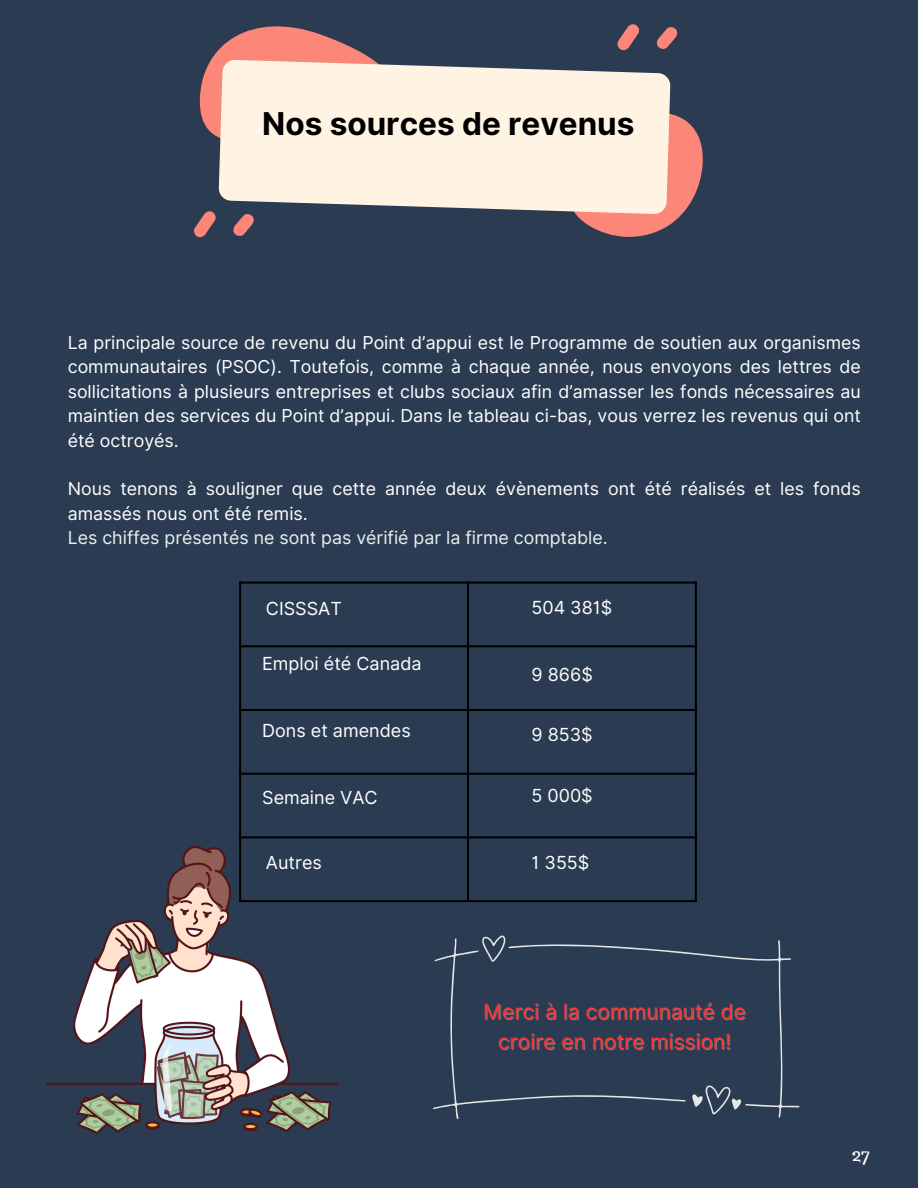
<style>
.page{position:relative;width:918px;height:1188px;background:#2a3b52}
.page>*{position:absolute;margin:0;border:0;box-sizing:border-box;transform-origin:0 0}
.t1{font:700 31.5px "Inter";color:#000}
.t2{font:21px "Inter";color:#ff3131}
.t3{font:18px "Inter";color:#fff}
.t4{font:18px "Trocchi";color:#fff}
.t5{font:17.85px/24.5px "Inter";color:#fff;text-align:justify}
.t6{font:17.85px "Inter";color:#ecf0f1}
</style>
<div class="page">
<img style="left:47px;top:847px;width:291px;height:287px">
<svg style="left:194px;top:24px;width:509px;height:214px"></svg>
<svg style="left:219px;top:60px;width:451px;height:154px;background:#ede2d5"></svg>
<svg style="left:433px;top:935px;width:367px;height:184px"></svg>
<hr style="left:240px;top:582px;width:456px;height:2px;background:#000">
<hr style="left:240px;top:645px;width:456px;height:2px;background:#000">
<hr style="left:240px;top:709px;width:456px;height:2px;background:#000">
<hr style="left:240px;top:773px;width:456px;height:2px;background:#000">
<hr style="left:240px;top:836px;width:456px;height:2px;background:#000">
<hr style="left:240px;top:900px;width:456px;height:2px;background:#000">
<hr style="left:695px;top:583px;width:2px;height:318px;background:#000">
<hr style="left:467px;top:583px;width:2px;height:318px;background:#000">
<hr style="left:239px;top:583px;width:2px;height:318px;background:#000">
<h1 class="t1" style="left:262px;top:104px;width:374px">Nos sources de revenus</h1>
<p class="t5" style="left:68px;top:330px;width:795px">La principale source de revenu du Point d’appui est le Programme de soutien aux organismes communautaires (PSOC). Toutefois, comme à chaque année, nous envoyons des lettres de sollicitations à plusieurs entreprises et clubs sociaux afin d’amasser les fonds nécessaires au maintien des services du Point d’appui. Dans le tableau ci-bas, vous verrez les revenus qui ont été octroyés.</p>
<p class="t5" style="left:68px;top:477px;width:795px">Nous tenons à souligner que cette année deux évènements ont été réalisés et les fonds amassés nous ont été remis.</p>
<p class="t6" style="left:68px;top:527px;width:541px">Les chiffes présentés ne sont pas vérifié par la firme comptable.</p>
<p class="t3" style="left:266px;top:598px;width:78px">CISSSAT</p>
<p class="t3" style="left:532px;top:596px;width:82px">504 381$</p>
<p class="t3" style="left:262px;top:653px;width:161px">Emploi été Canada</p>
<p class="t3" style="left:532px;top:664px;width:63px">9 866$</p>
<p class="t3" style="left:262px;top:720px;width:150px">Dons et amendes</p>
<p class="t3" style="left:532px;top:724px;width:63px">9 853$</p>
<p class="t3" style="left:262px;top:787px;width:117px">Semaine VAC</p>
<p class="t3" style="left:532px;top:785px;width:63px">5 000$</p>
<p class="t3" style="left:266px;top:851px;width:57px">Autres</p>
<p class="t3" style="left:532px;top:851px;width:59px">1 355$</p>
<p class="t2" style="left:483px;top:999px;width:264px">Merci à la communauté de</p>
<h3 class="t2" style="left:498px;top:1028px;width:235px">croire en notre mission!</h3>
<p class="t4" style="left:852px;top:1142px;width:20px">27</p>
</div>
